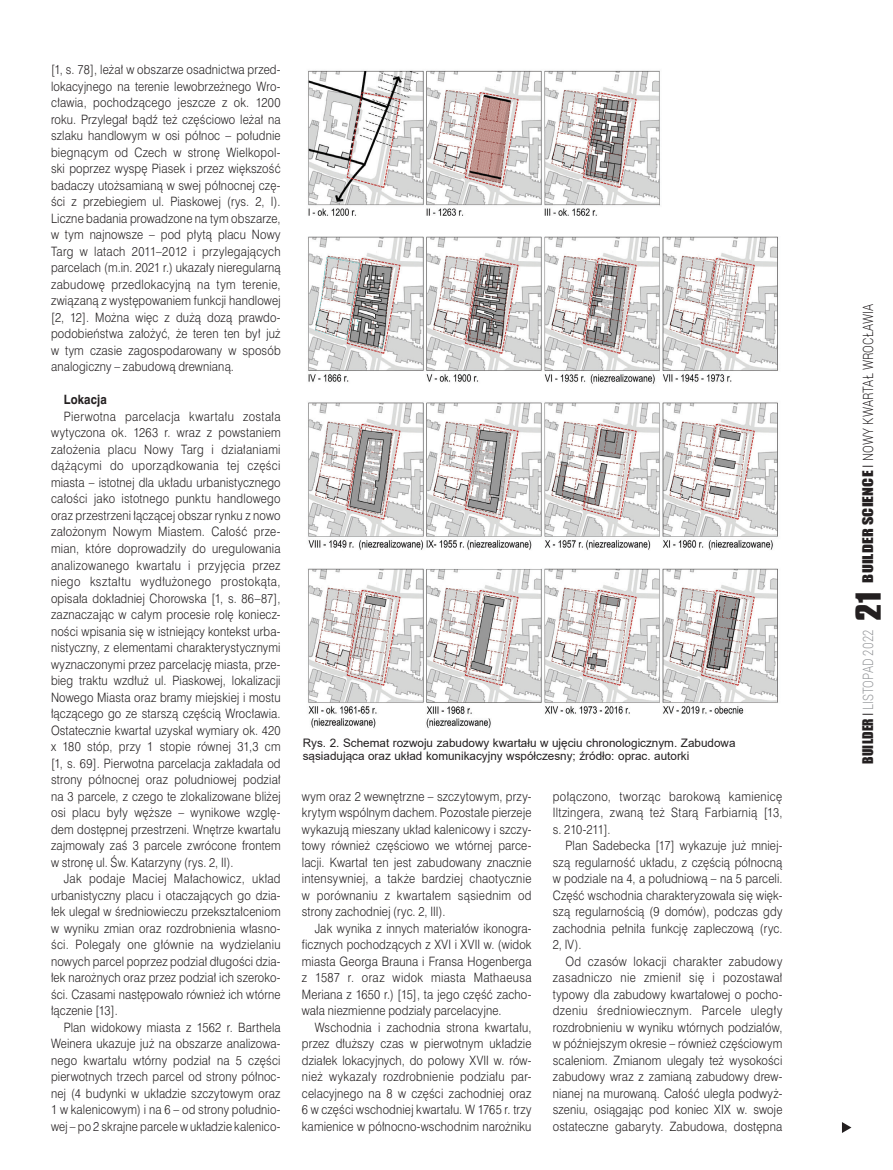
<style>
.page{position:relative;width:893px;height:1170px;background:#fff}
.page>*{position:absolute;margin:0;border:0;box-sizing:border-box;transform-origin:0 0}
.t1{font:300 14.25px "Roboto";letter-spacing:.005em;color:#231f20;scale:.8 1}
.t2{font:300 14.25px "Roboto";letter-spacing:.005em;color:#939598;scale:.8 1}
.tekst_swiss{font:12px/16.5px "Swis 721 Lt PL";letter-spacing:.015em;color:#231f20;text-align:justify;scale:.89 1}
.tekst_swiss-2{font:700 12px "Swis 721 PL";letter-spacing:.015em;color:#231f20;scale:.89 1}
.Fot_podpis{font:11.7px/13.5px "Arial";color:#231f20}
.s1{font-family:"Impact";font-weight:400;font-size:13.5px}
.s2{font-family:"Swis 721 Lt PL";font-weight:400;font-size:13.5px}
.s3{font-family:"Impact";font-weight:400;font-size:13.5px;color:#231f20}
.s4{font-family:"Swis 721 Lt PL";font-weight:400;font-size:13.5px;color:#231f20}
.s5{font-family:"Compacta PL";font-weight:700;font-size:30px;color:#231f20}
</style>
<div class="page">
<svg style="left:842px;top:1122px;width:9px;height:10px"></svg>
<img style="left:308px;top:70px;width:470px;height:658px">
<p class="tekst_swiss" style="left:51px;top:61px;width:259px">[1, s. 78], leżał w obszarze osadnictwa przed&shy;lokacyjnego na terenie lewobrzeżnego Wro&shy;cławia, pochodzącego jeszcze z ok. 1200 roku. Przylegał bądź też częściowo leżał na szlaku handlowym w osi północ – południe biegnącym od Czech w stronę Wielkopol&shy;ski poprzez wyspę Piasek i przez większość badaczy utożsamianą w swej północnej czę&shy;ści z przebiegiem ul. Piaskowej (rys. 2, I).<br>Liczne badania prowadzone na tym obszarze, w tym najnowsze – pod płytą placu Nowy Targ w latach 2011–2012 i przylegających parcelach (m.in. 2021 r.) ukazały nieregularną zabudowę przedlokacyjną na tym terenie, związaną z występowaniem funkcji handlowej [2, 12]. Można więc z dużą dozą prawdo&shy;podobieństwa założyć, że teren ten był już w tym czasie zagospodarowany w sposób analogiczny – zabudową drewnianą.</p>
<p class="tekst_swiss-2" style="left:64px;top:392px;width:50px">Lokacja</p>
<p class="tekst_swiss" style="left:51px;top:408px;width:260px;text-indent:13px">Pierwotna parcelacja kwartału została wytyczona ok. 1263 r. wraz z powstaniem założenia placu Nowy Targ i działaniami dążącymi do uporządkowania tej części miasta – istotnej dla układu urbanistycznego całości jako istotnego punktu handlowego oraz przestrzeni łączącej obszar rynku z nowo założonym Nowym Miastem. Całość prze&shy;mian, które doprowadziły do uregulowania analizowanego kwartału i przyjęcia przez niego kształtu wydłużonego prostokąta, opisała dokładniej Chorowska [1, s. 86–87], zaznaczając w całym procesie rolę koniecz&shy;ności wpisania się w istniejący kontekst urba&shy;nistyczny, z elementami charakterystycznymi wyznaczonymi przez parcelację miasta, prze&shy;bieg traktu wzdłuż ul. Piaskowej, lokalizacji Nowego Miasta oraz bramy miejskiej i mostu łączącego go ze starszą częścią Wrocławia.<br>Ostatecznie kwartał uzyskał wymiary ok. 420 x 180 stóp, przy 1 stopie równej 31,3 cm [1, s. 69]. Pierwotna parcelacja zakładała od strony północnej oraz południowej podział na 3 parcele, z czego te zlokalizowane bliżej osi placu były węższe – wynikowe wzglę&shy;dem dostępnej przestrzeni. Wnętrze kwartału zajmowały zaś 3 parcele zwrócone frontem w stronę ul. Św. Katarzyny (rys. 2, II).</p>
<p class="tekst_swiss" style="left:51px;top:870px;width:259px;text-indent:13px">Jak podaje Maciej Małachowicz, układ urbanistyczny placu i otaczających go dzia&shy;łek ulegał w średniowieczu przekształceniom w wyniku zmian oraz rozdrobnienia własno&shy;ści. Polegały one głównie na wydzielaniu nowych parcel poprzez podział długości dzia&shy;łek narożnych oraz przez podział ich szeroko&shy;ści. Czasami następowało również ich wtórne łączenie [13].</p>
<p class="tekst_swiss" style="left:51px;top:1018px;width:260px;text-indent:13px">Plan widokowy miasta z 1562 r. Barthela Weinera ukazuje już na obszarze analizowa&shy;nego kwartału wtórny podział na 5 części pierwotnych trzech parcel od strony północ&shy;nej (4 budynki w układzie szczytowym oraz 1 w kalenicowym) i na 6 – od strony południo&shy;wej – po 2 skrajne parcele w układzie kalenico-</p>
<p class="Fot_podpis" style="left:303px;top:735px;width:434px">Rys. 2. Schemat rozwoju zabudowy kwartału w ujęciu chronologicznym. Zabudowa sąsiadująca oraz układ komunikacyjny współczesny; źródło: oprac. autorki</p>
<p class="tekst_swiss" style="left:302px;top:787px;width:259px">wym oraz 2 wewnętrzne – szczytowym, przy&shy;krytym wspólnym dachem. Pozostałe pierzeje wykazują mieszany układ kalenicowy i szczy&shy;towy również częściowo we wtórnej parce&shy;lacji. Kwartał ten jest zabudowany znacznie intensywniej, a także bardziej chaotycznie w porównaniu z kwartałem sąsiednim od strony zachodniej (ryc. 2, III).</p>
<p class="tekst_swiss" style="left:302px;top:919px;width:259px;text-indent:13px">Jak wynika z innych materiałów ikonogra&shy;ficznych pochodzących z XVI i XVII w. (widok miasta Georga Brauna i Fransa Hogenberga z 1587 r. oraz widok miasta Mathaeusa Meriana z 1650 r.) [15], ta jego część zacho&shy;wała niezmienne podziały parcelacyjne.</p>
<p class="tekst_swiss" style="left:302px;top:1018px;width:260px;text-indent:13px">Wschodnia i zachodnia strona kwartału, przez dłuższy czas w pierwotnym układzie działek lokacyjnych, do połowy XVII w. rów&shy;nież wykazały rozdrobnienie podziału par&shy;celacyjnego na 8 w części zachodniej oraz 6 w części wschodniej kwartału. W 1765 r. trzy kamienice w północno-wschodnim narożniku</p>
<p class="tekst_swiss" style="left:553px;top:787px;width:260px">połączono, tworząc barokową kamienicę Iltzingera, zwaną też Starą Farbiarnią [13, s. 210-211].</p>
<p class="tekst_swiss" style="left:553px;top:837px;width:259px;text-indent:13px">Plan Sadebecka [17] wykazuje już mniej&shy;szą regularność układu, z częścią północną w podziale na 4, a południową – na 5 parceli.<br>Część wschodnia charakteryzowała się więk&shy;szą regularnością (9 domów), podczas gdy zachodnia pełniła funkcję zapleczową (ryc.<br>2, IV).</p>
<p class="tekst_swiss" style="left:553px;top:952px;width:260px;text-indent:13px">Od czasów lokacji charakter zabudowy zasadniczo nie zmienił się i pozostawał typowy dla zabudowy kwartałowej o pocho&shy;dzeniu średniowiecznym. Parcele uległy rozdrobnieniu w wyniku wtórnych podziałów, w późniejszym okresie – również częściowym scaleniom. Zmianom ulegały też wysokości zabudowy wraz z zamianą zabudowy drew&shy;nianej na murowaną. Całość uległa podwyż&shy;szeniu, osiągając pod koniec XIX w. swoje ostateczne gabaryty. Zabudowa, dostępna</p>
<p class="t1" style="left:858px;top:582px;width:350px;rotate:-90deg"><span class="s1">BUILDER SCIENCE</span> <span class="s2">I</span> NOWY KWARTAŁ WROCŁAWIA</p>
<p class="t2" style="left:858px;top:763px;width:217px;rotate:-90deg"><span class="s3">BUILDER</span> <span class="s4">I</span> LISTOPAD 2022 <span class="s5">21</span></p>
</div>
